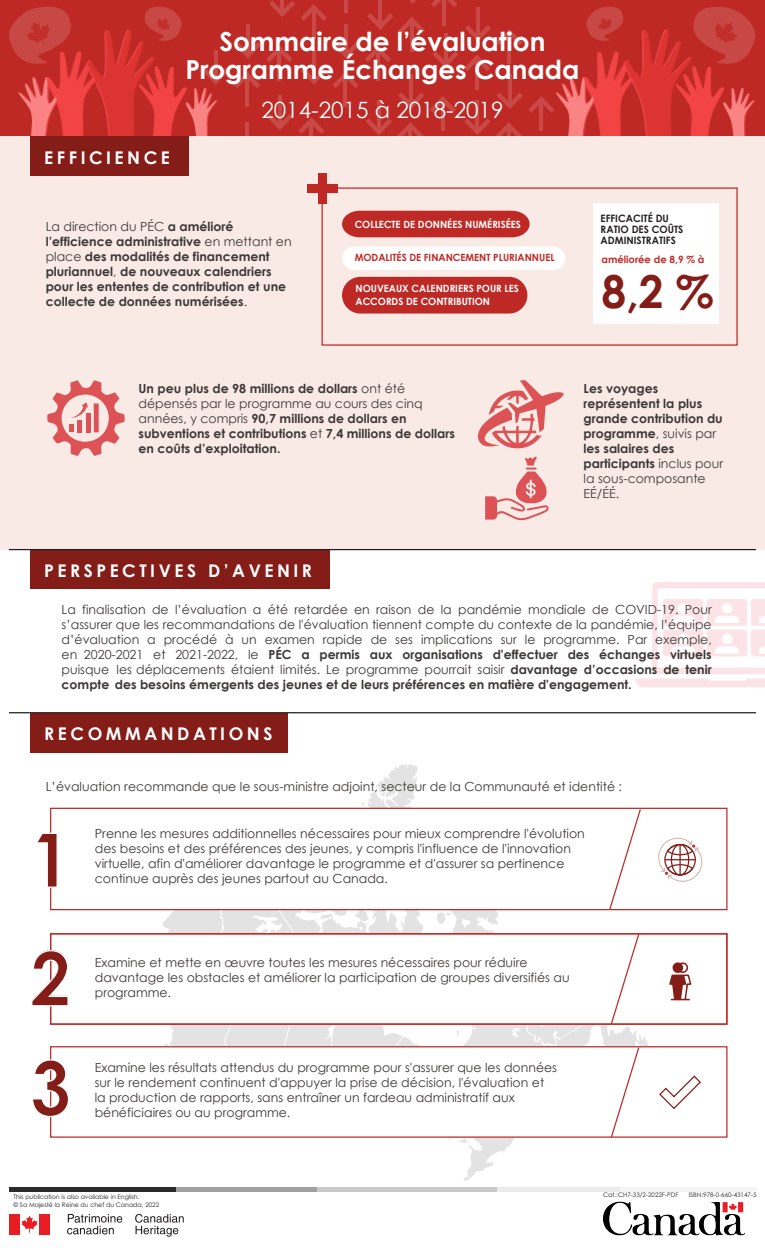
<style>
.page{position:relative;width:765px;height:1260px;background:#fff}
.page>*{position:absolute;margin:0;border:0;box-sizing:border-box;transform-origin:0 0}
.t1{font:700 75px "Century Gothic";color:#841c18}
.t2{font:700 45.5px "Century Gothic";color:#841c18}
.t3{font:700 26.25px/27.5px "Century Gothic";color:#fff;text-align:center}
.t4{font:22.5px "Century Gothic";color:#fff}
.t5{font:700 17.5px "Century Gothic";letter-spacing:.2em;color:#fff}
.t6{font:12.5px/15px "Century Gothic";color:#3c3937}
.t7{font:700 12.5px/15px "Century Gothic";color:#3c3937}
.t8{font:700 10.25px/11.2px "Century Gothic";color:#231f20}
.t9{font:700 10px/12.5px "Century Gothic";color:#fff}
.t10{font:700 10px "Century Gothic";color:#bf2925}
.t11{font:6.25px/7.5px "Century Gothic";color:#231f20}
.s1{font-weight:400}
.s2{font-style:inherit}
.s3{font-weight:700}
</style>
<div class="page">
<svg style="left:635px;top:582px;width:130px;height:105px"></svg>
<div style="left:0;top:0;width:765px;height:136px;background:#bf2925"></div>
<div style="left:50px;top:808px;width:678px;height:102px;background:#fff;border:1px solid #bf2925"></div>
<div style="left:50px;top:1046px;width:678px;height:92px;background:#fff;border:1px solid #bf2925"></div>
<svg style="left:67px;top:1214px;width:55px;height:21px"></svg>
<div style="left:9px;top:1214px;width:10px;height:20px;background:#e81d24"></div>
<div style="left:40px;top:1214px;width:10px;height:20px;background:#e81d24"></div>
<svg style="left:21px;top:1216px;width:17px;height:17px"></svg>
<svg style="left:135px;top:1214px;width:49px;height:23px"></svg>
<hr style="left:9px;top:1188px;width:611px;height:4px;background:#edecec">
<hr style="left:9px;top:1188px;width:488px;height:4px;background:#cac9c9">
<hr style="left:9px;top:1188px;width:308px;height:4px;background:#a1a0a0">
<hr style="left:9px;top:1188px;width:166px;height:4px;background:#2c2b2b">
<div style="left:0;top:136px;width:765px;height:414px;background:#faeae5"></div>
<div style="left:30px;top:136px;width:159px;height:40px;background:#841c18"></div>
<div style="left:30px;top:550px;width:300px;height:39px;background:#841c18"></div>
<hr style="left:9px;top:549px;width:747px;height:1px;background:#231f20">
<div style="left:30px;top:713px;width:257px;height:39px;background:#841c18"></div>
<hr style="left:9px;top:712px;width:747px;height:1px;background:#231f20">
<svg style="left:50px;top:949px;width:2px;height:58px"></svg>
<svg style="left:50px;top:1059px;width:2px;height:59px"></svg>
<svg style="left:669px;top:962px;width:23px;height:38px"></svg>
<svg style="left:50px;top:832px;width:2px;height:56px"></svg>
<svg style="left:155px;top:764px;width:493px;height:417px"></svg>
<div style="left:593px;top:203px;width:125px;height:121px;background:#fff"></div>
<div style="left:342px;top:247px;width:223px;height:23px;background:#fff;border-radius:12px"></div>
<div style="left:342px;top:211px;width:188px;height:26px;background:#bf2925"></div>
<div style="left:342px;top:277px;width:185px;height:37px;background:#bf2925;border-radius:18px"></div>
<svg style="left:47px;top:380px;width:78px;height:76px"></svg>
<div style="left:69px;top:424px;width:5px;height:8px;background:#dd5255"></div>
<div style="left:318px;top:173px;width:8px;height:30px;background:#bf2925"></div>
<div style="left:307px;top:184px;width:30px;height:8px;background:#bf2925"></div>
<div style="left:322px;top:187px;width:416px;height:159px;border:1px solid #bf2925"></div>
<svg style="left:478px;top:380px;width:86px;height:68px"></svg>
<svg style="left:9px;top:0;width:746px;height:136px"></svg>
<svg style="left:485px;top:457px;width:64px;height:63px"></svg>
<svg style="left:658px;top:838px;width:44px;height:44px"></svg>
<svg style="left:659px;top:1075px;width:42px;height:34px"></svg>
<img style="left:588px;top:1187px;width:157px;height:49px">
<h3 class="t5" style="left:44px;top:144px;width:127px">EFFICIENCE</h3>
<h3 class="t3" style="left:185px;top:27px;width:396px">Sommaire de l’évaluation<br>Programme Échanges Canada</h3>
<h3 class="t4" style="left:261px;top:94px;width:244px">2014-2015 à 2018-2019</h3>
<p class="t7" style="left:46px;top:218px;width:248px"><span class="s1">La direction du PÉC</span> a amélioré l’efficience administrative <span class="s1">en mettant en place</span> des modalités de financement pluriannuel<span class="s1">,</span> de nouveaux calendriers pour les ententes de contribution <span class="s2">et</span> une collecte de données numérisées<span class="s1">.</span></p>
<p class="t9" style="left:355px;top:217px;width:168px">COLLECTE DE DONNÉES NUMÉRISÉES</p>
<p class="t10" style="left:355px;top:249px;width:201px">MODALITÉS DE FINANCEMENT PLURIANNUEL</p>
<p class="t9" style="left:356px;top:282px;width:165px">NOUVEAUX CALENDRIERS POUR LES<br>ACCORDS DE CONTRIBUTION</p>
<p class="t8" style="left:601px;top:212px;width:84px">EFFICACITÉ DU<br>RATIO DES COÛTS<br>ADMINISTRATIFS</p>
<p class="t10" style="left:601px;top:252px;width:104px">améliorée <span class="s2">de 8,9 % à</span></p>
<h2 class="t2" style="left:602px;top:257px;width:114px">8,2 %</h2>
<p class="t7" style="left:139px;top:380px;width:318px">Un peu plus de 98 millions de dollars <span class="s1">ont été dépensés par le programme au cours des cinq années, y compris</span> 90,7 millions de dollars en subventions et contributions <span class="s1">et</span> 7,4 millions de dollars en coûts d’exploitation.</p>
<h3 class="t5" style="left:44px;top:557px;width:269px">PERSPECTIVES D’AVENIR</h3>
<p class="t7" style="left:584px;top:380px;width:141px">Les voyages représentent la plus grande contribution du programme<span class="s1">, suivis par </span>les salaires <span class="s2">des participants</span> <span class="s1">inclus pour la sous-composante<br>EÉ/ÉÉ.</span></p>
<p class="t6" style="left:62px;top:602px;width:652px;text-align:justify">La finalisation de l’évaluation a été retardée en raison de la pandémie mondiale de COVID-19. Pour s’assurer que les recommandations de l'évaluation tiennent compte du contexte de la pandémie, l’équipe d’évaluation a procédé à un examen rapide de ses implications sur le programme. Par exemple, en 2020-2021 et 2021-2022, le <span class="s3">PÉC a permis aux organisations d'effectuer des échanges virtuels </span>puisque les déplacements étaient limités. Le programme pourrait saisir <span class="s3">davantage d’occasions de tenir compte des besoins émergents des jeunes et de leurs préférences en matière d'engagement.</span></p>
<h3 class="t5" style="left:44px;top:720px;width:230px">RECOMMANDATIONS</h3>
<p class="t6" style="left:46px;top:779px;width:578px">L’évaluation recommande que le sous-ministre adjoint, secteur de la Communauté et identité :</p>
<p class="t6" style="left:95px;top:825px;width:492px">Prenne les mesures additionnelles nécessaires pour mieux comprendre l'évolution des besoins et des préférences des jeunes, y compris l'influence de l'innovation virtuelle, afin d'améliorer davantage le programme et d'assurer sa pertinence continue auprès des jeunes partout au Canada.</p>
<h1 class="t1" style="left:30px;top:803px;width:42px">1</h1>
<h1 class="t1" style="left:30px;top:921px;width:42px">2</h1>
<h1 class="t1" style="left:30px;top:1031px;width:42px">3</h1>
<p class="t6" style="left:95px;top:955px;width:476px">Examine et mette en œuvre toutes les mesures nécessaires pour réduire davantage les obstacles et améliorer la participation de groupes diversifiés au</p>
<p class="t6" style="left:95px;top:985px;width:78px">programme.</p>
<p class="t6" style="left:95px;top:1060px;width:464px">Examine les résultats attendus du programme pour s'assurer que les données sur le rendement continuent d'appuyer la prise de décision, l'évaluation et la production de rapports, sans entraîner un fardeau administratif aux</p>
<p class="t6" style="left:95px;top:1105px;width:197px">bénéficiaires ou au programme.</p>
<p class="t11" style="left:13px;top:1193px;width:147px">This publication is also available in English.<br>© Sa Majesté la Reine du chef du Canada, 2022</p>
<p class="t11" style="left:603px;top:1191px;width:77px">Cat.:CH7-33/2-2022F-PDF</p>
<p class="t11" style="left:689px;top:1191px;width:69px">ISBN:978-0-660-43147-5</p>
</div>
